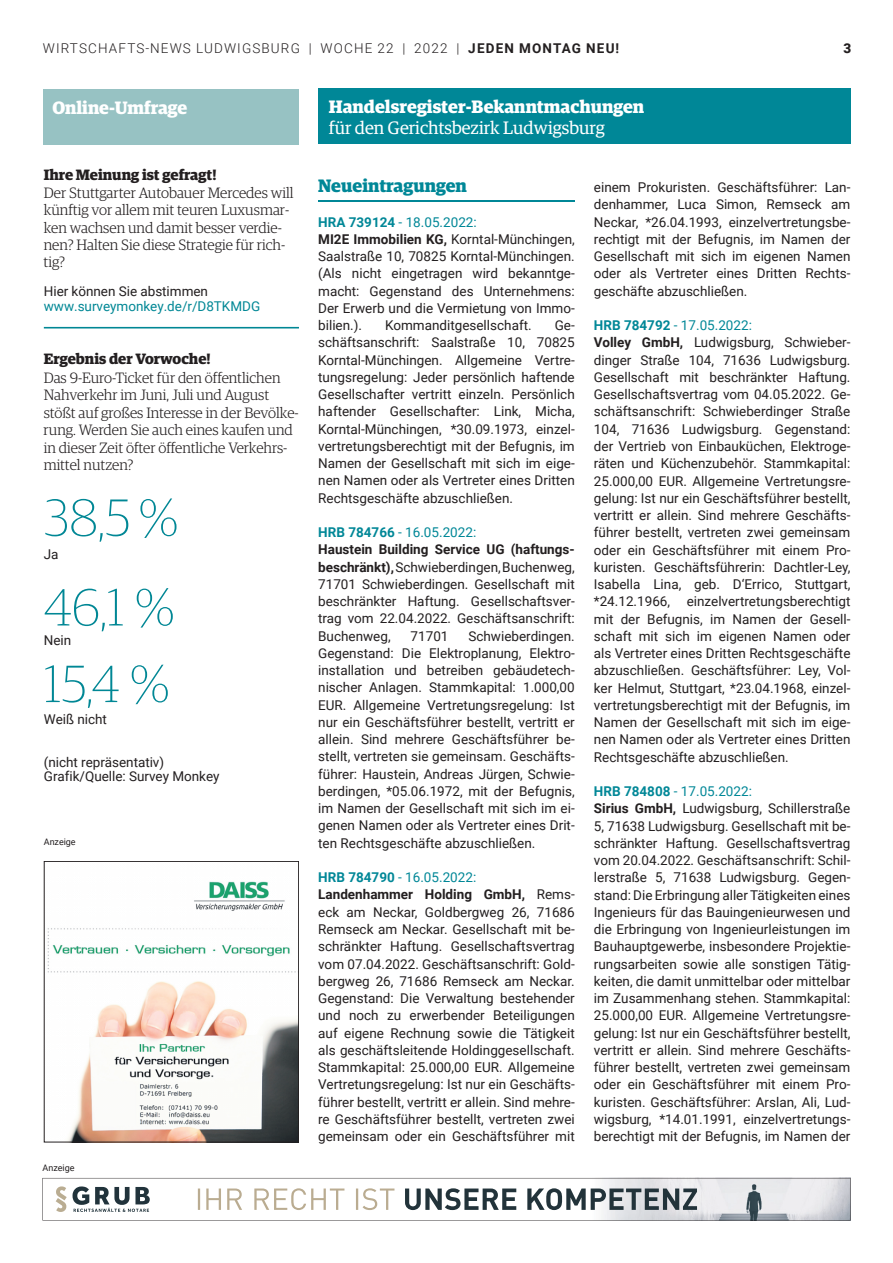
<style>
.page{position:relative;width:893px;height:1263px;background:#fff}
.page>*{position:absolute;margin:0;border:0;box-sizing:border-box;transform-origin:0 0}
.t1{font:52.5px "Guardian Egyp Thin Standard,275,normal";color:#008795}
.t2{font:700 18px "Guardian Egyp";color:#fff}
.t3{font:18px "Guardian Egyp";color:#fff}
.t4{font:700 18px "Guardian Egyp";color:#008797}
.t5{font:18px "Guardian Egyp Bold Standard,Bold,normal";letter-spacing:-.005em;color:#fff}
.t6{font:15px/17.4px "Guardian Egyp Light Standard,Light,normal";color:#231f20}
.t7{font:15px "Guardian Egyp Bold Standard,Bold,normal";letter-spacing:-.005em;color:#231f20}
.t8{font:13.5px/17.2px "Roboto";color:#231f20}
.t9{font:13.5px/14.4px "Roboto Standard,Normal,normal";color:#231f20}
.t10{font:300 13.5px "Roboto";letter-spacing:.085em;color:#231f20}
.t11{font:13.5px "Roboto Standard,Normal,normal";color:#008795}
.t12{font:900 13.5px "Roboto";color:#231f20}
.t13{font:9px "Roboto";color:#231f20}
.t14{font:9px "Roboto Standard,Normal,normal";letter-spacing:-.005em;color:#231f20}
.s1{font-weight:700}
.s2{font-weight:700;color:#008797}
.s3{color:#008797}
</style>
<div class="page">
<div style="left:318px;top:89px;width:532px;height:55px;background:#008797"></div>
<hr style="left:318px;top:201px;width:257px;height:1px;background:#008797">
<svg style="left:43px;top:1178px;width:807px;height:42px"></svg>
<div style="left:44px;top:89px;width:255px;height:55px;background:#97c2c3"></div>
<hr style="left:44px;top:327px;width:255px;height:1px;background:#008795">
<img style="left:47px;top:881px;width:250px;height:259px">
<div style="left:44px;top:861px;width:255px;height:281px;border:1px solid #231f20"></div>
<p class="t10" style="left:43px;top:38px;width:578px">WIRTSCHAFTS-NEWS LUDWIGSBURG | WOCHE 22 | 2022 | <span class="s1">JEDEN MONTAG NEU!</span></p>
<p class="t12" style="left:843px;top:38px;width:9px">3</p>
<h2 class="t5" style="left:52px;top:94px;width:136px">Online-Umfrage</h2>
<p class="t7" style="left:44px;top:163px;width:174px">Ihre Meinung ist gefragt!</p>
<p class="t6" style="left:44px;top:183px;width:252px">Der Stuttgarter Autobauer Mercedes will künftig vor allem mit teuren Luxusmar&shy;ken wachsen und damit besser verdie&shy;nen? Halten Sie diese Strategie für rich&shy;tig?</p>
<p class="t9" style="left:44px;top:284px;width:166px">Hier können Sie abstimmen</p>
<p class="t11" style="left:44px;top:296px;width:218px">www.surveymonkey.de/r/D8TKMDG</p>
<p class="t7" style="left:44px;top:348px;width:168px">Ergebnis der Vorwoche!</p>
<p class="t6" style="left:44px;top:368px;width:257px">Das 9-Euro-Ticket für den öffentlichen Nahverkehr im Juni, Juli und August stößt auf großes Interesse in der Bevölke&shy;rung. Werden Sie auch eines kaufen und in dieser Zeit öfter öffentliche Verkehrs&shy;mittel nutzen?</p>
<h1 class="t1" style="left:44px;top:484px;width:136px">38,5%</h1>
<p class="t9" style="left:44px;top:547px;width:16px">Ja</p>
<h1 class="t1" style="left:44px;top:574px;width:132px">46,1 %</h1>
<p class="t9" style="left:44px;top:633px;width:29px">Nein</p>
<h1 class="t1" style="left:44px;top:650px;width:128px">15,4 %</h1>
<p class="t9" style="left:44px;top:711px;width:65px">Weiß nicht</p>
<p class="t9" style="left:44px;top:754px;width:177px">(nicht repräsentativ)<br>Grafik/Quelle: Survey Monkey</p>
<p class="t14" style="left:44px;top:835px;width:33px">Anzeige</p>
<p class="t13" style="left:43px;top:1161px;width:34px">Anzeige</p>
<h2 class="t2" style="left:329px;top:93px;width:317px">Handelsregister-Bekanntmachungen</h2>
<h2 class="t3" style="left:329px;top:116px;width:277px">für den Gerichtsbezirk Ludwigsburg</h2>
<h2 class="t4" style="left:318px;top:172px;width:150px">Neueintragungen</h2>
<p class="t8" style="left:318px;top:213px;width:258px"><span class="s2">HRA 739124</span> <span class="s3">- 18.05.2022:<br></span><span class="s1">MI2E Immobilien KG,</span> Korntal-Münchingen, Saalstraße 10, 70825 Korntal-Münchingen. (Als nicht eingetragen wird bekanntge&shy;macht: Gegenstand des Unternehmens:<br>Der Erwerb und die Vermietung von Immo&shy;bilien.).</p>
<p class="t8" style="left:385px;top:316px;width:148px">Kommanditgesellschaft.</p>
<p class="t8" style="left:318px;top:316px;width:258px;text-align:justify;text-indent:236px">Ge&shy;schäftsanschrift: Saalstraße 10, 70825<br>Korntal-Münchingen. Allgemeine Vertre&shy;tungsregelung: Jeder persönlich haftende Gesellschafter vertritt einzeln. Persönlich haftender Gesellschafter: Link, Micha, Korntal-Münchingen, *30.09.1973, einzel&shy;vertretungsberechtigt mit der Befugnis, im Namen der Gesellschaft mit sich im eige&shy;nen Namen oder als Vertreter eines Dritten Rechtsgeschäfte abzuschließen.</p>
<p class="t8" style="left:318px;top:523px;width:258px"><span class="s2">HRB 784766</span> <span class="s3">- 16.05.2022:<br></span><span class="s1">Haustein Building Service UG (haftungs&shy;beschränkt),</span> Schwieberdingen, Buchenweg, 71701 Schwieberdingen. Gesellschaft mit beschränkter Haftung. Gesellschaftsver&shy;trag vom 22.04.2022. Geschäftsanschrift:<br>Buchenweg,</p>
<p class="t8" style="left:318px;top:627px;width:258px;text-align:justify;text-indent:150px">Schwieberdingen.<br>Gegenstand: Die Elektroplanung, Elektro&shy;installation und betreiben gebäudetech&shy;nischer Anlagen. Stammkapital: 1.000,00<br>EUR. Allgemeine Vertretungsregelung: Ist nur ein Geschäftsführer bestellt, vertritt er allein. Sind mehrere Geschäftsführer be&shy;stellt, vertreten sie gemeinsam. Geschäfts&shy;führer: Haustein, Andreas Jürgen, Schwie&shy;berdingen, *05.06.1972, mit der Befugnis, im Namen der Gesellschaft mit sich im ei&shy;genen Namen oder als Vertreter eines Drit&shy;ten Rechtsgeschäfte abzuschließen.</p>
<p class="t8" style="left:318px;top:868px;width:258px"><span class="s2">HRB 784790</span> <span class="s3">- 16.05.2022:<br></span><span class="s1">Landenhammer Holding GmbH,</span> Rems&shy;eck am Neckar, Goldbergweg 26, 71686<br>Remseck am Neckar. Gesellschaft mit be&shy;schränkter Haftung. Gesellschaftsvertrag vom 07.04.2022. Geschäftsanschrift: Gold&shy;bergweg 26, 71686 Remseck am Neckar.<br>Gegenstand: Die Verwaltung bestehender und noch zu erwerbender Beteiligungen auf eigene Rechnung sowie die Tätigkeit als geschäftsleitende Holdinggesellschaft.<br>Stammkapital: 25.000,00 EUR. Allgemeine Vertretungsregelung: Ist nur ein Geschäfts&shy;führer bestellt, vertritt er allein. Sind mehre&shy;re Geschäftsführer bestellt, vertreten zwei gemeinsam oder ein Geschäftsführer mit</p>
<p class="t8" style="left:411px;top:627px;width:39px">71701</p>
<p class="t8" style="left:594px;top:178px;width:258px;text-align:justify">einem Prokuristen. Geschäftsführer: Lan&shy;denhammer, Luca Simon, Remseck am Neckar, *26.04.1993, einzelvertretungsbe&shy;rechtigt mit der Befugnis, im Namen der Gesellschaft mit sich im eigenen Namen oder als Vertreter eines Dritten Rechts&shy;geschäfte abzuschließen.</p>
<p class="t8" style="left:594px;top:316px;width:258px"><span class="s2">HRB 784792</span> <span class="s3">- 17.05.2022:<br></span><span class="s1">Volley GmbH,</span> Ludwigsburg, Schwieber&shy;dinger Straße 104, 71636 Ludwigsburg.<br>Gesellschaft mit beschränkter Haftung.<br>Gesellschaftsvertrag vom 04.05.2022. Ge&shy;schäftsanschrift: Schwieberdinger Straße 104, 71636 Ludwigsburg. Gegenstand: der Vertrieb von Einbauküchen, Elektroge&shy;räten und Küchenzubehör. Stammkapital:<br>25.000,00 EUR. Allgemeine Vertretungsre&shy;gelung: Ist nur ein Geschäftsführer bestellt, vertritt er allein. Sind mehrere Geschäfts&shy;führer bestellt, vertreten zwei gemeinsam oder ein Geschäftsführer mit einem Pro&shy;kuristen. Geschäftsführerin: Dachtler-Ley, Isabella Lina, geb. D‘Errico, Stuttgart, *24.12.1966, einzelvertretungsberechtigt mit der Befugnis, im Namen der Gesell&shy;schaft mit sich im eigenen Namen oder als Vertreter eines Dritten Rechtsgeschäfte abzuschließen. Geschäftsführer: Ley, Vol&shy;ker Helmut, Stuttgart, *23.04.1968, einzel&shy;vertretungsberechtigt mit der Befugnis, im Namen der Gesellschaft mit sich im eige&shy;nen Namen oder als Vertreter eines Dritten Rechtsgeschäfte abzuschließen.</p>
<p class="t8" style="left:594px;top:782px;width:258px"><span class="s2">HRB 784808</span> <span class="s3">- 17.05.2022:<br></span><span class="s1">Sirius GmbH,</span> Ludwigsburg, Schillerstraße 5, 71638 Ludwigsburg. Gesellschaft mit be&shy;schränkter Haftung. Gesellschaftsvertrag vom 20.04.2022. Geschäftsanschrift: Schil&shy;lerstraße 5, 71638 Ludwigsburg. Gegen&shy;stand: Die Erbringung aller Tätigkeiten eines Ingenieurs für das Bauingenieurwesen und die Erbringung von Ingenieurleistungen im Bauhauptgewerbe, insbesondere Projektie&shy;rungsarbeiten sowie alle sonstigen Tätig&shy;keiten, die damit unmittelbar oder mittelbar im Zusammenhang stehen. Stammkapital:<br>25.000,00 EUR. Allgemeine Vertretungsre&shy;gelung: Ist nur ein Geschäftsführer bestellt, vertritt er allein. Sind mehrere Geschäfts&shy;führer bestellt, vertreten zwei gemeinsam oder ein Geschäftsführer mit einem Pro&shy;kuristen. Geschäftsführer: Arslan, Ali, Lud&shy;wigsburg, *14.01.1991, einzelvertretungs&shy;berechtigt mit der Befugnis, im Namen der</p>
</div>
